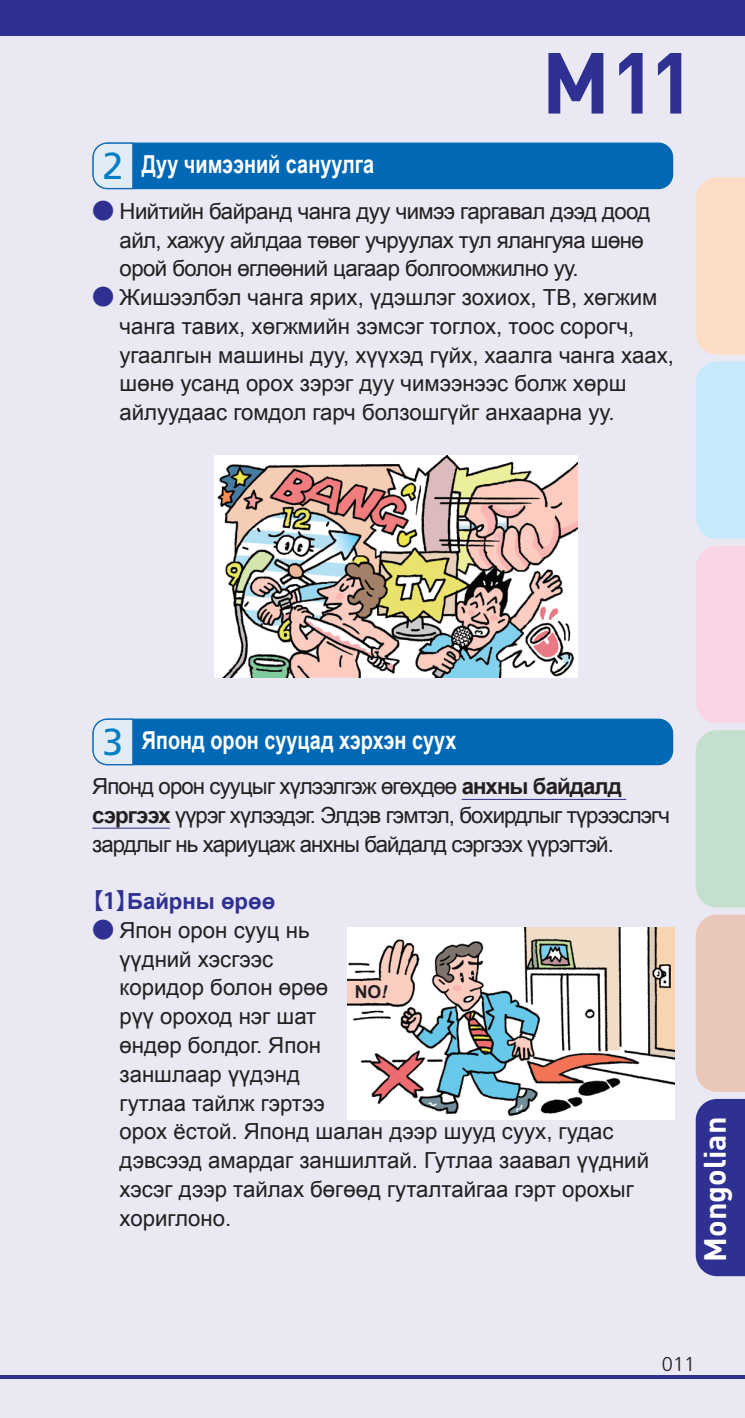
<style>
.page{position:relative;width:745px;height:1418px;background:#fff}
.page>*{position:absolute;margin:0;border:0;box-sizing:border-box;transform-origin:0 0}
.t1{font:700 85px "DIN";color:#2e3092}
.t2{font:700 30.5px "DIN";color:#fff}
.t3{font:700 24.75px "Arial";color:#fff;scale:.8 1}
.t4{font:22.25px/28.8px "Arial";color:#231f20}
.t5{font:22.25px/28.8px "Arial";letter-spacing:-.04em;color:#231f20}
.t6{font:22.25px/28.8px "Arial";letter-spacing:-.025em;color:#231f20}
.t7{font:700 22.25px "Arial";color:#2e3092}
.t8{font:300 20px "Frutiger";color:#231f20}
.t9{font:700 17.75px "Arial";color:#231f20}
.s1{font-family:"Frutiger";font-weight:400;font-size:37.5px;color:#007ec5}
.s2{font-family:"Koz Go Pr 6 N";color:#2e3092}
.s3{font-weight:700}
.s4{font-family:"Koz Go Pr 6 N"}
.s5{font-style:italic}
</style>
<div class="page">
<div style="left:0;top:0;width:744px;height:1417px;background:#e9e8f3"></div>
<div style="left:695px;top:177px;width:49px;height:177px;background:#fdddc6"></div>
<div style="left:696px;top:361px;width:48px;height:178px;background:#c6eafa"></div>
<div style="left:696px;top:546px;width:48px;height:177px;background:#fad5e5"></div>
<div style="left:695px;top:730px;width:49px;height:177px;background:#c4dfcd"></div>
<div style="left:695px;top:914px;width:49px;height:177px;background:#e9c8ba"></div>
<div style="left:695px;top:1099px;width:49px;height:177px;background:#2e3092"></div>
<hr style="left:0;top:1375px;width:744px;height:3px;background:#2e3092">
<div style="left:0;top:0;width:744px;height:35px;background:#2e3092"></div>
<hr style="left:461px;top:799px;width:164px;height:1px;background:#2e3092">
<hr style="left:92px;top:827px;width:78px;height:1px;background:#2e3092">
<img style="left:216px;top:455px;width:361px;height:222px">
<div style="left:93px;top:719px;width:579px;height:45px;background:#0168b5;border-radius:14px"></div>
<div style="left:92px;top:718px;width:580px;height:47px;border:1px solid #0168b5;border-radius:14px"></div>
<svg style="left:92px;top:718px;width:42px;height:47px;background:#c8dcee"></svg>
<div style="left:93px;top:143px;width:579px;height:45px;background:#0168b5;border-radius:14px"></div>
<div style="left:92px;top:142px;width:580px;height:47px;border:1px solid #0168b5;border-radius:14px"></div>
<svg style="left:92px;top:142px;width:42px;height:48px;background:#c7dbee"></svg>
<img style="left:347px;top:927px;width:326px;height:192px">
<p class="t3" style="left:102px;top:148px;width:341px"><span class="s1">2</span> Дуу чимээний сануулга</p>
<h1 class="t1" style="left:541px;top:27px;width:155px">M11</h1>
<p class="t6" style="left:119px;top:197px;width:532px;text-indent:-27px"><span class="s2">●</span> Нийтийн байранд чанга дуу чимээ гаргавал дээд доод айл, хажуу айлдаа төвөг учруулах тул ялангуяа шөнө орой болон өглөөний цагаар болгоомжилно уу.</p>
<p class="t4" style="left:119px;top:283px;width:555px;text-indent:-27px"><span class="s2">●</span> Жишээлбэл чанга ярих, үдэшлэг зохиох, ТВ, хөгжим чанга тавих, хөгжмийн зэмсэг тоглох, тоос сорогч, угаалгын машины дуу, хүүхэд гүйх, хаалга чанга хаах, шөнө усанд орох зэрэг дуу чимээнээс болж хөрш айлуудаас гомдол гарч болзошгүйг анхаарна уу.</p>
<p class="t3" style="left:102px;top:724px;width:444px"><span class="s1">3</span> Японд орон сууцад хэрхэн суух</p>
<p class="t5" style="left:92px;top:772px;width:579px">Японд орон сууцыг хүлээлгэж өгөхдөө <span class="s3">анхны байдалд сэргээх</span> үүрэг хүлээдэг. Элдэв гэмтэл, бохирдлыг түрээслэгч зардлыг нь хариуцаж анхны байдалд сэргээх үүрэгтэй.</p>
<p class="t7" style="left:81px;top:886px;width:195px"><span class="s4">【1】</span>Байрны өрөө</p>
<p class="t4" style="left:119px;top:915px;width:530px;text-indent:-27px"><span class="s2">●</span> Япон орон сууц нь<br>үүдний хэсгээс<br>коридор болон өрөө<br>рүү ороход нэг шат<br>өндөр болдог. Япон<br>заншлаар үүдэнд<br>гутлаа тайлж гэртээ<br>орох ёстой. Японд шалан дээр шууд суух, гудас дэвсээд амардаг заншилтай. Гутлаа заавал үүдний хэсэг дээр тайлах бөгөөд гуталтайгаа гэрт орохыг хориглоно.</p>
<p class="t9" style="left:354px;top:979px;width:34px">NO<span class="s5">!</span></p>
<h2 class="t2" style="left:694px;top:1261px;width:146px;rotate:-90deg">Mongolian</h2>
<p class="t8" style="left:661px;top:1352px;width:35px">011</p>
</div>
